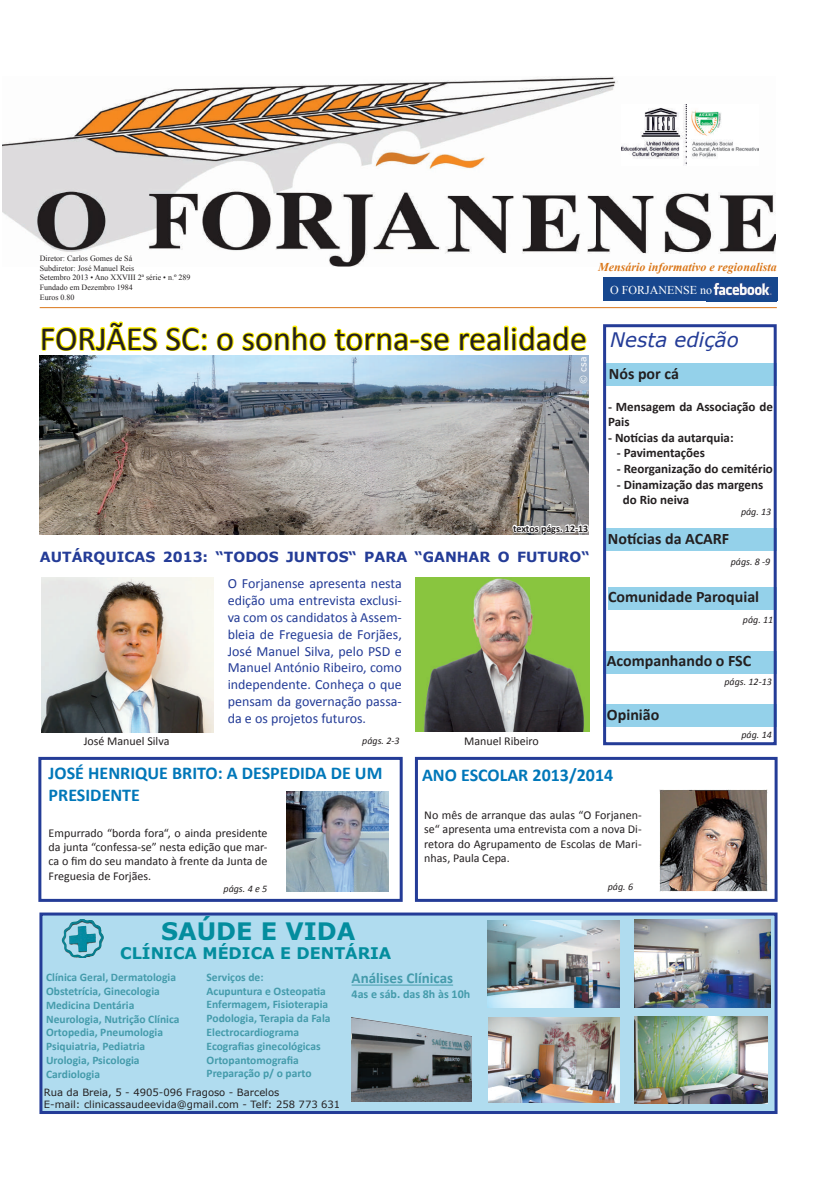
<style>
.page{position:relative;width:817px;height:1191px;background:#fff}
.page>*{position:absolute;margin:0;border:0;box-sizing:border-box;transform-origin:0 0}
.t1{font:34px "Calibri";color:#231f20}
.t2{font:700 24px "Verdana";color:#038d9e}
.t3{font:italic 20px "Verdana";color:#243c97}
.t4{font:700 18px/21.6px "Calibri";color:#0077b9}
.t5{font:700 16px "Calibri";color:#231f20}
.t6{font:700 16px "Verdana";color:#038d9e}
.t7{font:700 15px "Calibri";color:#449bab}
.t8{font:14px/16.8px "Calibri";color:#243c97;text-align:justify}
.t9{font:700 14px "Verdana";color:#243c97}
.t10{font:700 13px/15.6px "Calibri";color:#231f20}
.t11{font:12px/14.4px "Calibri";color:#231f20;text-align:justify}
.t12{font:italic 700 12px "Times New Roman";color:#da771a}
.t13{font:700 12px "Calibri";color:#449bab}
.t14{font:12px "Times New Roman";color:#fff}
.t15{font:700 11.5px/13.8px "Calibri";color:#449bab}
.t16{font:10px/12px "Verdana";color:#231f20}
.t17{font:italic 10px "Calibri";color:#231f20}
.t18{font:700 10px "Calibri";color:#231f20}
.t19{font:9px "Verdana";color:#fff}
.t20{font:8px/9.6px "Times New Roman";color:#231f20}
</style>
<div class="page">
<div style="left:39px;top:912px;width:738px;height:202px;background:#b0dcef;border:3px solid #243c97"></div>
<img style="left:3px;top:76px;width:771px;height:190px">
<div style="left:603px;top:277px;width:174px;height:24px;background:#17478e"></div>
<hr style="left:40px;top:307px;width:736px;height:1px;background:#da771a">
<img style="left:621px;top:105px;width:137px;height:60px">
<img style="left:713px;top:282px;width:59px;height:15px">
<div style="left:606px;top:363px;width:170px;height:23px;background:#94d1ea"></div>
<img style="left:61px;top:919px;width:43px;height:38px">
<img style="left:351px;top:1017px;width:121px;height:84px">
<hr style="left:351px;top:984px;width:102px;height:1px;background:#449bab">
<div style="left:608px;top:587px;width:168px;height:22px;background:#94d1ea"></div>
<div style="left:603px;top:650px;width:173px;height:23px;background:#94d1ea"></div>
<div style="left:604px;top:528px;width:172px;height:23px;background:#94d1ea"></div>
<div style="left:415px;top:757px;width:362px;height:145px;border:3px solid #243c97"></div>
<div style="left:38px;top:757px;width:364px;height:145px;border:3px solid #243c97"></div>
<img style="left:488px;top:1017px;width:131px;height:85px">
<img style="left:634px;top:1016px;width:133px;height:87px">
<img style="left:634px;top:919px;width:136px;height:88px">
<img style="left:40px;top:355px;width:548px;height:180px">
<svg style="left:40px;top:321px;width:168px;height:48px"></svg>
<svg style="left:216px;top:325px;width:234px;height:26px"></svg>
<svg style="left:459px;top:325px;width:128px;height:26px"></svg>
<img style="left:415px;top:577px;width:174px;height:154px">
<img style="left:41px;top:578px;width:172px;height:154px">
<img style="left:659px;top:789px;width:108px;height:102px">
<img style="left:286px;top:791px;width:102px;height:101px">
<div style="left:603px;top:704px;width:173px;height:23px;background:#94d1ea"></div>
<svg style="left:511px;top:518px;width:78px;height:17px"></svg>
<div style="left:603px;top:324px;width:173px;height:421px;border:3px solid #243c97"></div>
<img style="left:487px;top:920px;width:132px;height:87px">
<p class="t20" style="left:40px;top:253px;width:152px">Diretor: Carlos Gomes de Sá<br>Subdiretor: José Manuel Reis<br>Setembro 2013 • Ano XXVIII 2ª série • n.º 289<br>Fundado em Dezembro 1984<br>Euros 0.80</p>
<p class="t12" style="left:598px;top:258px;width:180px">Mensário informativo e regionalista</p>
<p class="t14" style="left:610px;top:282px;width:103px">O FORJANENSE no</p>
<h1 class="t1" style="left:40px;top:317px;width:548px">FORJÃES SC: o sonho torna-se realidade</h1>
<p class="t19" style="left:576px;top:384px;width:28px;rotate:-90deg">© csa</p>
<p class="t18" style="left:513px;top:522px;width:77px">textos págs. 12-13</p>
<p class="t9" style="left:40px;top:547px;width:551px">AUTÁRQUICAS 2013: “TODOS JUNTOS“ PARA “GANHAR O FUTURO“</p>
<p class="t8" style="left:228px;top:575px;width:176px">O Forjanense apresenta nesta edição uma entrevista exclusi&shy;va com os candidatos à Assem&shy;bleia de Freguesia de Forjães, José Manuel Silva, pelo PSD e Manuel António Ribeiro, como independente. Conheça o que pensam da governação passa&shy;da e os projetos futuros.</p>
<p class="t11" style="left:84px;top:733px;width:87px">José Manuel Silva</p>
<p class="t11" style="left:464px;top:733px;width:76px">Manuel Ribeiro</p>
<p class="t17" style="left:362px;top:733px;width:39px">págs. 2-3</p>
<h3 class="t3" style="left:610px;top:326px;width:130px">Nesta edição</h3>
<h3 class="t5" style="left:608px;top:363px;width:72px">Nós por cá</h3>
<p class="t10" style="left:608px;top:398px;width:166px">- Mensagem da Associação de<br>Pais</p>
<p class="t10" style="left:608px;top:430px;width:127px">- Notícias da autarquia:</p>
<p class="t10" style="left:616px;top:445px;width:90px">- Pavimentações</p>
<p class="t10" style="left:616px;top:461px;width:157px">- Reorganização do cemitério</p>
<p class="t10" style="left:622px;top:476px;width:142px;text-indent:-6px">- Dinamização das margens do Rio neiva</p>
<h3 class="t5" style="left:608px;top:528px;width:123px">Notícias da ACARF</h3>
<p class="t17" style="left:730px;top:554px;width:41px">págs. 8 -9</p>
<p class="t17" style="left:740px;top:505px;width:32px">pág. 13</p>
<h3 class="t5" style="left:608px;top:587px;width:153px">Comunidade Paroquial</h3>
<p class="t17" style="left:742px;top:613px;width:32px">pág. 11</p>
<h3 class="t5" style="left:606px;top:650px;width:146px">Acompanhando o FSC</h3>
<p class="t17" style="left:724px;top:674px;width:49px">págs. 12-13</p>
<h3 class="t5" style="left:607px;top:704px;width:54px">Opinião</h3>
<p class="t17" style="left:741px;top:728px;width:32px">pág. 14</p>
<h3 class="t4" style="left:49px;top:762px;width:335px">JOSÉ HENRIQUE BRITO: A DESPEDIDA DE UM<br>PRESIDENTE</h3>
<h3 class="t4" style="left:422px;top:764px;width:193px">ANO ESCOLAR 2013/2014</h3>
<p class="t11" style="left:424px;top:807px;width:219px">No mês de arranque das aulas “O Forjanen&shy;se“ apresenta uma entrevista com a nova Di&shy;retora do Agrupamento de Escolas de Mari&shy;nhas, Paula Cepa.</p>
<p class="t11" style="left:49px;top:825px;width:220px">Empurrado “borda fora“, o ainda presidente da junta “confessa-se” nesta edição que mar&shy;ca o fim do seu mandato à frente da Junta de Freguesia de Forjães.</p>
<p class="t17" style="left:223px;top:881px;width:45px">págs. 4 e 5</p>
<p class="t17" style="left:607px;top:879px;width:27px">pág. 6</p>
<h2 class="t2" style="left:161px;top:914px;width:196px">SAÚDE E VIDA</h2>
<h3 class="t6" style="left:120px;top:941px;width:273px">CLÍNICA MÉDICA E DENTÁRIA</h3>
<p class="t15" style="left:46px;top:970px;width:135px">Clínica Geral, Dermatologia<br>Obstetrícia, Ginecologia<br>Medicina Dentária<br>Neurologia, Nutrição Clínica<br>Ortopedia, Pneumologia<br>Psiquiatria, Pediatria<br>Urologia, Psicologia<br>Cardiologia</p>
<p class="t15" style="left:206px;top:970px;width:125px">Serviços de:<br>Acupuntura e Osteopatia<br>Enfermagem, Fisioterapia<br>Podologia, Terapia da Fala<br>Electrocardiograma<br>Ecografias ginecológicas<br>Ortopantomografia<br>Preparação p/ o parto</p>
<p class="t16" style="left:44px;top:1085px;width:298px">Rua da Breia, 5 - 4905-096 Fragoso - Barcelos<br>E-mail: clinicassaudeevida@gmail.com - Telf: 258 773 631</p>
<h3 class="t7" style="left:351px;top:968px;width:103px">Análises Clínicas</h3>
<p class="t13" style="left:351px;top:986px;width:120px">4as e sáb. das 8h às 10h</p>
</div>
